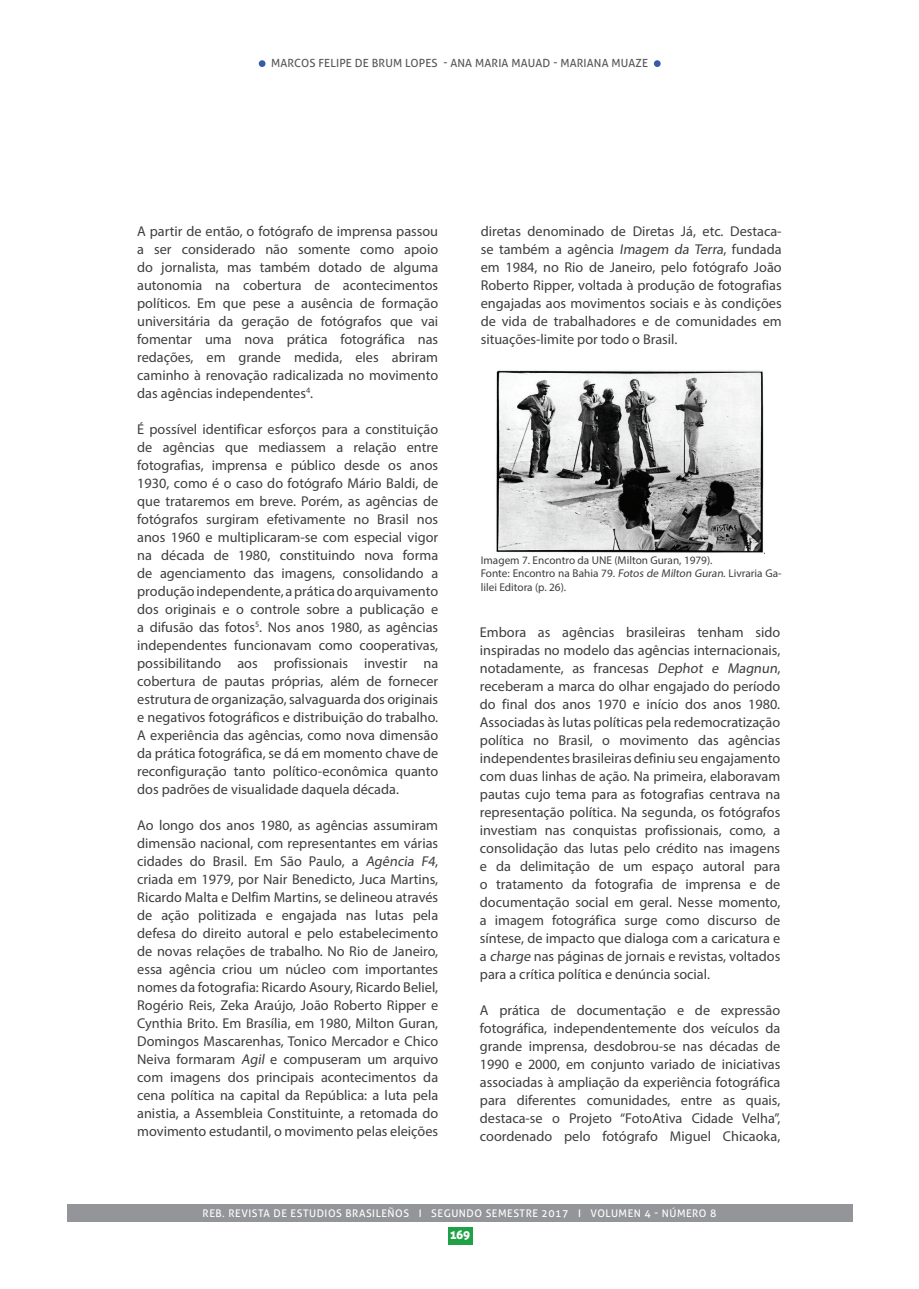
<style>
.page{position:relative;width:919px;height:1289px;background:#fff}
.page>*{position:absolute;margin:0;border:0;box-sizing:border-box;transform-origin:0 0}
.t1{font:14.25px/18px "Myriad Pro";color:#3e3e3f;text-align:justify}
.t2{font:12px "Aller Display";color:#fff}
.t3{font:11.25px/13.5px "Myriad Pro";color:#3e3e3f}
.t4{font:11.25px "Aller";letter-spacing:.01em;color:#57585a}
.t5{font:10.5px "Aller";letter-spacing:.05em;color:#fff}
</style>
<div class="page">
<div style="left:67px;top:1203px;width:785px;height:18px;background:#939598"></div>
<div style="left:448px;top:1226px;width:24px;height:18px;background:#1fa245"></div>
<div style="left:259px;top:60px;width:6px;height:7px;background:#375ba9;border-radius:50%"></div>
<div style="left:653px;top:60px;width:7px;height:7px;background:#375ba9;border-radius:50%"></div>
<img style="left:496px;top:370px;width:268px;height:184px">
<p class="t4" style="left:271px;top:56px;width:378px">MARCOS FELIPE DE BRUM LOPES - ANA MARIA MAUAD - MARIANA MUAZE</p>
<p class="t1" style="left:137px;top:222px;width:302px">A partir de então, o fotógrafo de imprensa passou a ser considerado não somente como apoio do jornalista, mas também dotado de alguma autonomia na cobertura de acontecimentos políticos. Em que pese a ausência de formação universitária da geração de fotógrafos que vai fomentar uma nova prática fotográfica nas redações, em grande medida, eles abriram caminho à renovação radicalizada no movimento das agências independentes<sup>4</sup>.</p>
<p class="t1" style="left:137px;top:420px;width:302px">É possível identificar esforços para a constituição de agências que mediassem a relação entre fotografias, imprensa e público desde os anos 1930, como é o caso do fotógrafo Mário Baldi, de que trataremos em breve. Porém, as agências de fotógrafos surgiram efetivamente no Brasil nos anos 1960 e multiplicaram-se com especial vigor na década de 1980, constituindo nova forma de agenciamento das imagens, consolidando a produção independente, a prática do arquivamento dos originais e o controle sobre a publicação e a difusão das fotos<sup>5</sup>. Nos anos 1980, as agências independentes funcionavam como cooperativas, possibilitando aos profissionais investir na cobertura de pautas próprias, além de fornecer estrutura de organização, salvaguarda dos originais e negativos fotográficos e distribuição do trabalho.<br>A experiência das agências, como nova dimensão da prática fotográfica, se dá em momento chave de reconfiguração tanto político-econômica quanto dos padrões de visualidade daquela década.</p>
<p class="t1" style="left:137px;top:816px;width:302px">Ao longo dos anos 1980, as agências assumiram dimensão nacional, com representantes em várias cidades do Brasil. Em São Paulo, a Agência F4, criada em 1979, por Nair Benedicto, Juca Martins, Ricardo Malta e Delfim Martins, se delineou através de ação politizada e engajada nas lutas pela defesa do direito autoral e pelo estabelecimento de novas relações de trabalho. No Rio de Janeiro, essa agência criou um núcleo com importantes nomes da fotografia: Ricardo Asoury, Ricardo Beliel, Rogério Reis, Zeka Araújo, João Roberto Ripper e Cynthia Brito. Em Brasília, em 1980, Milton Guran, Domingos Mascarenhas, Tonico Mercador e Chico Neiva formaram Agil e compuseram um arquivo com imagens dos principais acontecimentos da cena política na capital da República: a luta pela anistia, a Assembleia Constituinte, a retomada do movimento estudantil, o movimento pelas eleições</p>
<p class="t1" style="left:480px;top:222px;width:302px">diretas denominado de Diretas Já, etc. Destaca&shy;se também a agência Imagem da Terra, fundada em 1984, no Rio de Janeiro, pelo fotógrafo João Roberto Ripper, voltada à produção de fotografias engajadas aos movimentos sociais e às condições de vida de trabalhadores e de comunidades em situações-limite por todo o Brasil.</p>
<p class="t3" style="left:480px;top:553px;width:233px">Imagem 7. Encontro da UNE (Milton Guran, 1979).</p>
<p class="t3" style="left:480px;top:566px;width:302px">Fonte: Encontro na Bahia 79. Fotos de Milton Guran. Livraria Ga&shy;lilei Editora (p. 26).</p>
<p class="t1" style="left:480px;top:622px;width:302px">Embora as agências brasileiras tenham sido inspiradas no modelo das agências internacionais, notadamente, as francesas Dephot e Magnun, receberam a marca do olhar engajado do período do final dos anos 1970 e início dos anos 1980.<br>Associadas às lutas políticas pela redemocratização política no Brasil, o movimento das agências independentes brasileiras definiu seu engajamento com duas linhas de ação. Na primeira, elaboravam pautas cujo tema para as fotografias centrava na representação política. Na segunda, os fotógrafos investiam nas conquistas profissionais, como, a consolidação das lutas pelo crédito nas imagens e da delimitação de um espaço autoral para o tratamento da fotografia de imprensa e de documentação social em geral. Nesse momento, a imagem fotográfica surge como discurso de síntese, de impacto que dialoga com a caricatura e a charge nas páginas de jornais e revistas, voltados para a crítica política e denúncia social.</p>
<p class="t1" style="left:480px;top:1000px;width:302px">A prática de documentação e de expressão fotográfica, independentemente dos veículos da grande imprensa, desdobrou-se nas décadas de 1990 e 2000, em conjunto variado de iniciativas associadas à ampliação da experiência fotográfica para diferentes comunidades, entre as quais, destaca-se o Projeto “FotoAtiva Cidade Velha”, coordenado pelo fotógrafo Miguel Chicaoka,</p>
<p class="t5" style="left:202px;top:1206px;width:515px">REB. REVISTA DE ESTUDIOS BRASILEÑOS I SEGUNDO SEMESTRE 2017 I VOLUMEN 4 - NÚMERO 8</p>
<p class="t2" style="left:450px;top:1227px;width:22px">169</p>
</div>
